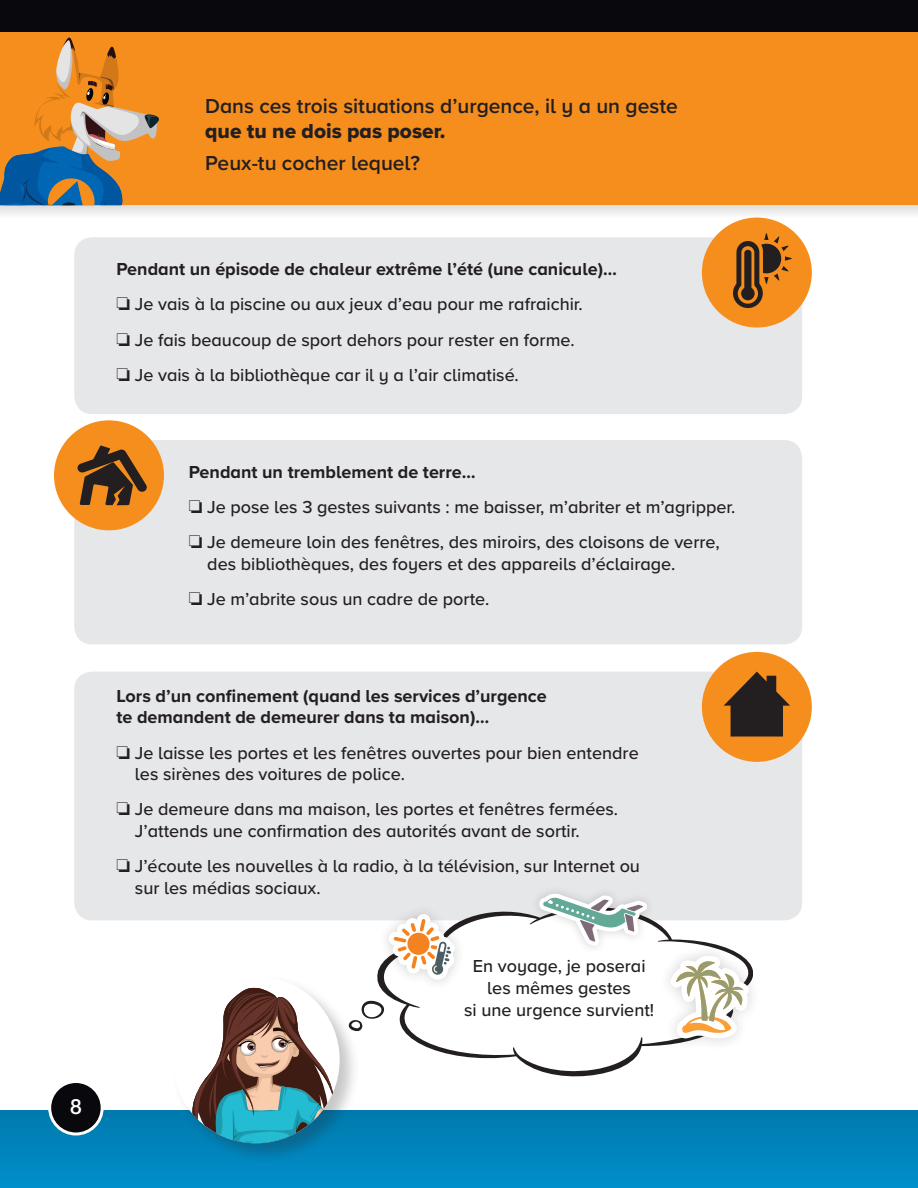
<style>
.page{position:relative;width:918px;height:1188px;background:#fff}
.page>*{position:absolute;margin:0;border:0;box-sizing:border-box;transform-origin:0 0}
.t1{font:600 21px "Proxima Nova A";color:#231f20}
.t2{font:21px "Proxima Nova A Extrabld";color:#231f20}
.t3{font:500 21px "Helvetica Neue";color:#fff}
.t4{font:500 18px/35.1px "Proxima Nova A";color:#231f20}
.t5{font:700 18px/21.6px "Proxima Nova A";color:#231f20}
.s1{font-weight:700}
</style>
<div class="page">
<div style="left:0;top:0;width:918px;height:205px;background:#f68e1e"></div>
<div style="left:0;top:1110px;width:918px;height:78px;background:linear-gradient(to bottom,#017aad,#008fca)"></div>
<div style="left:50px;top:1082px;width:52px;height:52px;background:#08080d;border-radius:50%"></div>
<div style="left:48px;top:1080px;width:56px;height:56px;border:3px solid #fff;border-radius:50%"></div>
<div style="left:0;top:0;width:918px;height:32px;background:#08080d"></div>
<svg style="left:0;top:205px;width:918px;height:13px;fill:#ededed"></svg>
<svg style="left:0;top:37px;width:160px;height:169px"></svg>
<div style="left:74px;top:237px;width:728px;height:177px;background:#e6e7e9;border-radius:18px"></div>
<div style="left:74px;top:440px;width:728px;height:204px;background:#e6e7e9;border-radius:18px"></div>
<div style="left:74px;top:672px;width:728px;height:248px;background:#e6e7e9;border-radius:18px"></div>
<div style="left:702px;top:218px;width:110px;height:110px;background:#f68e1e;border-radius:50%"></div>
<div style="left:54px;top:420px;width:110px;height:110px;background:#f68e1e;border-radius:50%"></div>
<div style="left:702px;top:652px;width:110px;height:110px;background:#f68e1e;border-radius:50%"></div>
<svg style="left:733px;top:233px;width:59px;height:75px"></svg>
<svg style="left:77px;top:445px;width:70px;height:60px"></svg>
<svg style="left:724px;top:672px;width:66px;height:65px"></svg>
<svg style="left:391px;top:911px;width:362px;height:166px"></svg>
<div style="left:170px;top:974px;width:191px;height:191px;background:#231f20;opacity:.25"></div>
<div style="left:173px;top:976px;width:167px;height:167px;background:#fff;border-radius:50%"></div>
<svg style="left:188px;top:988px;width:203px;height:155px"></svg>
<div style="left:530px;top:884px;width:126px;height:71px;background:#231f20;opacity:.2"></div>
<svg style="left:518px;top:894px;width:129px;height:55px"></svg>
<div style="left:658px;top:942px;width:106px;height:110px;background:#231f20;opacity:.2"></div>
<svg style="left:670px;top:953px;width:83px;height:86px"></svg>
<div style="left:377px;top:903px;width:89px;height:88px;background:#231f20;opacity:.2"></div>
<svg style="left:388px;top:913px;width:67px;height:67px"></svg>
<p class="t1" style="left:205px;top:90px;width:474px">Dans ces trois situations d’urgence, il y a un geste</p>
<p class="t2" style="left:205px;top:115px;width:242px">que tu ne dois pas poser.</p>
<p class="t1" style="left:205px;top:147px;width:217px">Peux-tu cocher lequel?</p>
<p class="t3" style="left:70px;top:1094px;width:13px">8</p>
<p class="t4" style="left:116px;top:251px;width:502px"><span class="s1">Pendant un épisode de chaleur extrême l’été (une canicule)… </span>❏ Je vais à la piscine ou aux jeux d’eau pour me rafraichir.<br>❏ Je fais beaucoup de sport dehors pour rester en forme.<br>❏ Je vais à la bibliothèque car il y a l’air climatisé.</p>
<p class="t4" style="left:189px;top:454px;width:548px"><span class="s1">Pendant un tremblement de terre…<br></span>❏ Je pose les 3 gestes suivants : me baisser, m’abriter et m’agripper. ❏ Je demeure loin des fenêtres, des miroirs, des cloisons de verre,</p>
<p class="t4" style="left:189px;top:546px;width:488px;text-indent:19px">des bibliothèques, des foyers et des appareils d’éclairage. ❏ Je m’abrite sous un cadre de porte.</p>
<p class="t5" style="left:116px;top:685px;width:432px">Lors d’un confinement (quand les services d’urgence te demandent de demeurer dans ta maison)…</p>
<p class="t4" style="left:135px;top:741px;width:505px;line-height:21.6px;text-indent:-19px">❏ Je laisse les portes et les fenêtres ouvertes pour bien entendre les sirènes des voitures de police.</p>
<p class="t4" style="left:135px;top:798px;width:485px;line-height:21.6px;text-indent:-19px">❏ Je demeure dans ma maison, les portes et fenêtres fermées.<br>J’attends une confirmation des autorités avant de sortir.</p>
<p class="t4" style="left:135px;top:855px;width:507px;line-height:21.6px;text-indent:-19px">❏ J’écoute les nouvelles à la radio, à la télévision, sur Internet ou sur les médias sociaux.</p>
<p class="t4" style="left:464px;top:955px;width:192px;line-height:21.6px;text-align:center">En voyage, je poserai les mêmes gestes<br>si une urgence survient!</p>
</div>
